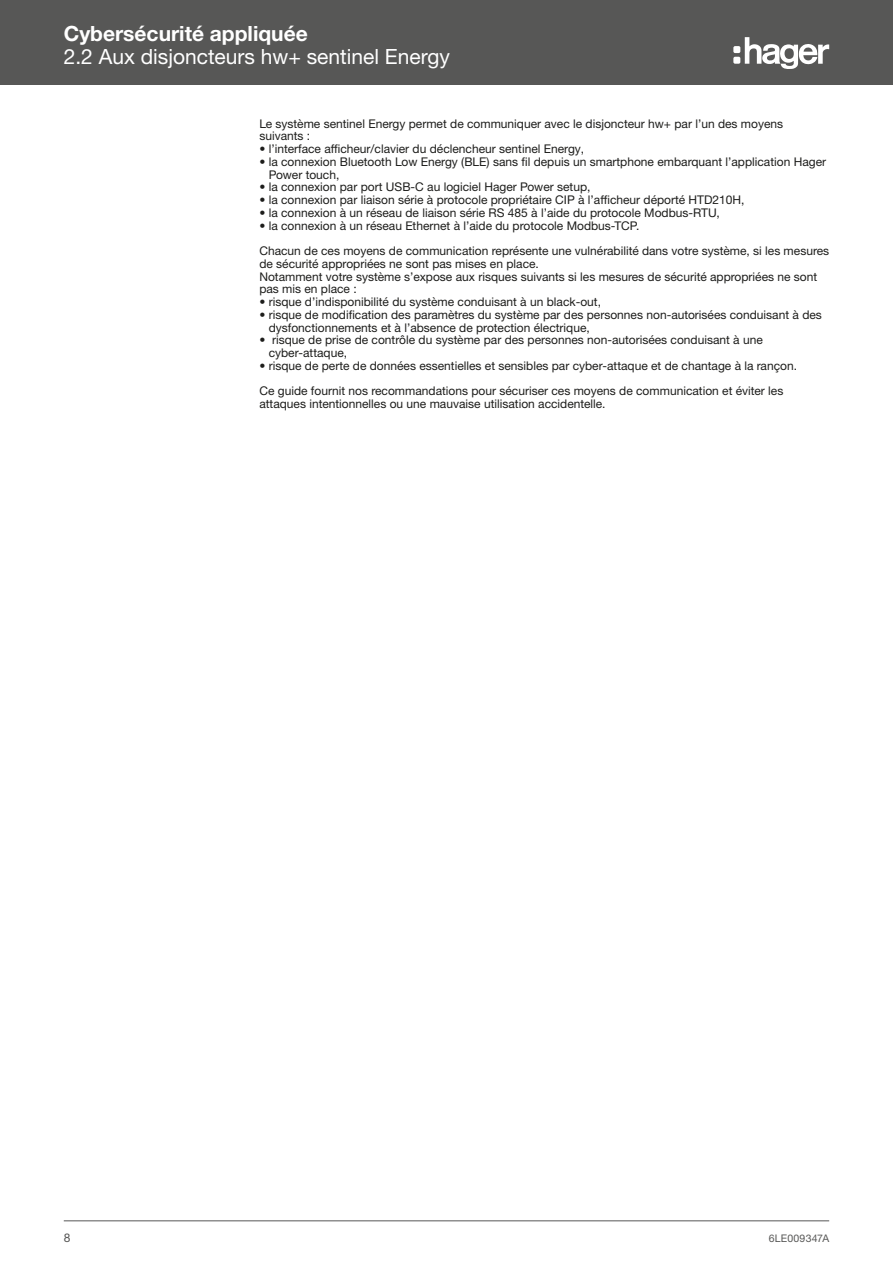
<style>
.page{position:relative;width:893px;height:1263px;background:#fff}
.page>*{position:absolute;margin:0;border:0;box-sizing:border-box;transform-origin:0 0}
.t1{font:21px "Helvetica Neue LTW1 G";color:#fff}
.t2{font:700 21px "Helvetica Neue LTW1 G";color:#fff}
.Légende{font:12px/12.8px "Helvetica Neue LTW1 G";color:#1d1d1b}
.t3{font:12px "Helvetica Neue LTW1 G";color:#575756}
.t4{font:10.5px "Helvetica Neue LTW1 G";letter-spacing:.02em;color:#575756}
</style>
<div class="page">
<hr style="left:64px;top:1220px;width:765px;height:1px;background:#575756">
<div style="left:0;top:0;width:893px;height:85px;background:#575756"></div>
<svg style="left:745px;top:37px;width:84px;height:32px"></svg>
<div style="left:733px;top:46px;width:7px;height:7px;background:#fff;border-radius:2px"></div>
<div style="left:733px;top:57px;width:7px;height:7px;background:#fff;border-radius:2px"></div>
<h1 class="t2" style="left:64px;top:21px;width:246px">Cybersécurité appliquée</h1>
<h1 class="t1" style="left:64px;top:43px;width:388px">2.2 Aux disjoncteurs hw+ sentinel Energy</h1>
<p class="Légende" style="left:259px;top:117px;width:525px">Le système sentinel Energy permet de communiquer avec le disjoncteur hw+ par l’un des moyens suivants :</p>
<p class="Légende" style="left:259px;top:142px;width:326px">• l’interface afficheur/clavier du déclencheur sentinel Energy,</p>
<p class="Légende" style="left:269px;top:155px;width:559px;text-indent:-9px">• la connexion Bluetooth Low Energy (BLE) sans fil depuis un smartphone embarquant l’application Hager<br>Power touch,</p>
<p class="Légende" style="left:259px;top:181px;width:333px">• la connexion par port USB-C au logiciel Hager Power setup,</p>
<p class="Légende" style="left:259px;top:193px;width:487px">• la connexion par liaison série à protocole propriétaire CIP à l’afficheur déporté HTD210H,</p>
<p class="Légende" style="left:259px;top:206px;width:462px">• la connexion à un réseau de liaison série RS 485 à l’aide du protocole Modbus-RTU,</p>
<p class="Légende" style="left:259px;top:219px;width:381px">• la connexion à un réseau Ethernet à l’aide du protocole Modbus-TCP.</p>
<p class="Légende" style="left:259px;top:244px;width:571px">Chacun de ces moyens de communication représente une vulnérabilité dans votre système, si les mesures de sécurité appropriées ne sont pas mises en place.</p>
<p class="Légende" style="left:259px;top:270px;width:559px">Notamment votre système s’expose aux risques suivants si les mesures de sécurité appropriées ne sont pas mis en place :</p>
<p class="Légende" style="left:259px;top:295px;width:343px">• risque d’indisponibilité du système conduisant à un black-out,</p>
<p class="Légende" style="left:269px;top:308px;width:555px;text-indent:-9px">• risque de modification des paramètres du système par des personnes non-autorisées conduisant à des dysfonctionnements et à l’absence de protection électrique,</p>
<p class="Légende" style="left:269px;top:334px;width:496px;text-indent:-9px">• risque de prise de contrôle du système par des personnes non-autorisées conduisant à une cyber-attaque,</p>
<p class="Légende" style="left:259px;top:359px;width:539px">• risque de perte de données essentielles et sensibles par cyber-attaque et de chantage à la rançon.</p>
<p class="Légende" style="left:259px;top:385px;width:525px">Ce guide fournit nos recommandations pour sécuriser ces moyens de communication et éviter les attaques intentionnelles ou une mauvaise utilisation accidentelle.</p>
<p class="t3" style="left:64px;top:1230px;width:8px">8</p>
<p class="t4" style="left:769px;top:1232px;width:62px">6LE009347A</p>
</div>
